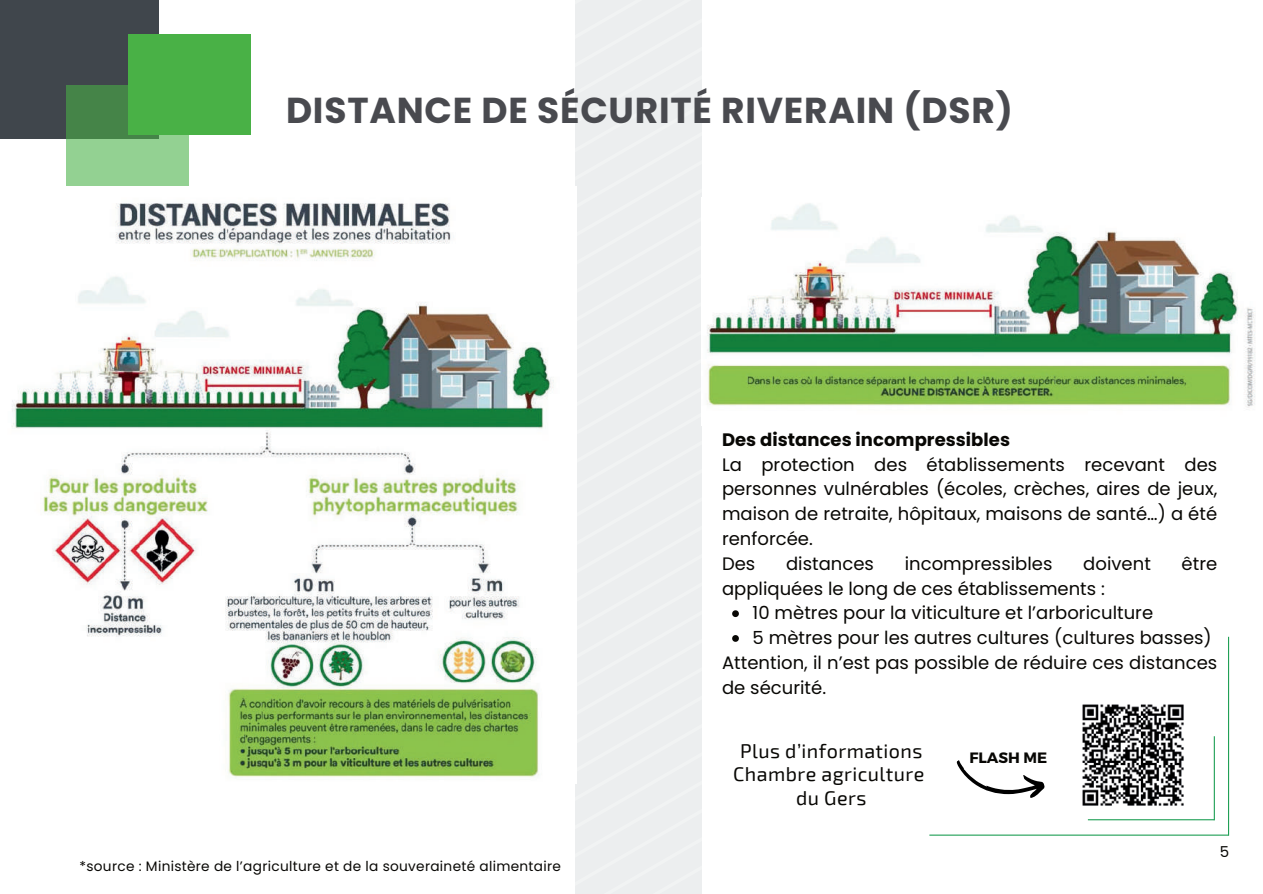
<style>
.page{position:relative;width:1263px;height:894px;background:#fff}
.page>*{position:absolute;margin:0;border:0;box-sizing:border-box;transform-origin:0 0}
.t1{font:700 36px "Poppins";letter-spacing:.02em;color:#494a4f}
.t2{font:19.65px/23.7px "Exo 2";letter-spacing:.02em;color:#080704;text-align:center}
.t3{font:18px/24.8px "Poppins";color:#080704}
.t4{font:700 18px "Poppins";color:#080704}
.t5{font:700 15px "Montserrat";color:#080704}
.t6{font:15px "Poppins";color:#080704}
.t7{font:13.65px "Poppins";letter-spacing:.02em;color:#080704}
</style>
<div class="page">
<div style="left:0;top:0;width:159px;height:138px;background:#40464c"></div>
<div style="left:128px;top:34px;width:123px;height:101px;background:#49b146"></div>
<svg style="left:66px;top:85px;width:123px;height:100px"></svg>
<hr style="left:1088px;top:819px;width:126px;height:1px;background:#20a056">
<hr style="left:1214px;top:736px;width:1px;height:84px;background:#20a056">
<hr style="left:929px;top:834px;width:299px;height:1px;background:#20a056">
<hr style="left:1228px;top:636px;width:1px;height:199px;background:#20a056">
<img style="left:12px;top:203px;width:506px;height:575px">
<img style="left:759px;top:203px;width:496px;height:205px">
<img style="left:1082px;top:704px;width:102px;height:102px">
<svg style="left:518px;top:0;width:241px;height:893px"></svg>
<svg style="left:956px;top:760px;width:89px;height:37px"></svg>
<h1 class="t1" style="left:286px;top:89px;width:728px">DISTANCE DE SÉCURITÉ RIVERAIN (DSR)</h1>
<p class="t4" style="left:722px;top:429px;width:290px">Des distances incompressibles</p>
<p class="t3" style="left:722px;top:452px;width:497px">La protection des établissements recevant des personnes vulnérables (écoles, crèches, aires de jeux, maison de retraite, hôpitaux, maisons de santé…) a été renforcée.<br>Des</p>
<p class="t3" style="left:786px;top:551px;width:90px">distances</p>
<p class="t3" style="left:905px;top:551px;width:149px">incompressibles</p>
<p class="t3" style="left:1083px;top:551px;width:69px">doivent</p>
<p class="t3" style="left:1181px;top:551px;width:37px">être</p>
<p class="t3" style="left:722px;top:575px;width:384px">appliquées le long de ces établissements :</p>
<p class="t3" style="left:753px;top:600px;width:402px">10 mètres pour la viticulture et l’arboriculture</p>
<p class="t3" style="left:753px;top:625px;width:461px">5 mètres pour les autres cultures (cultures basses)</p>
<p class="t3" style="left:722px;top:650px;width:497px">Attention, il n’est pas possible de réduire ces distances</p>
<p class="t3" style="left:722px;top:674px;width:106px">de sécurité.</p>
<p class="t7" style="left:80px;top:858px;width:483px">*source : Ministère de l’agriculture et de la souveraineté alimentaire</p>
<p class="t2" style="left:733px;top:739px;width:193px">Plus d’informations<br>Chambre agriculture du Gers</p>
<p class="t5" style="left:969px;top:748px;width:79px">FLASH ME</p>
<p class="t6" style="left:1220px;top:842px;width:11px">5</p>
</div>
